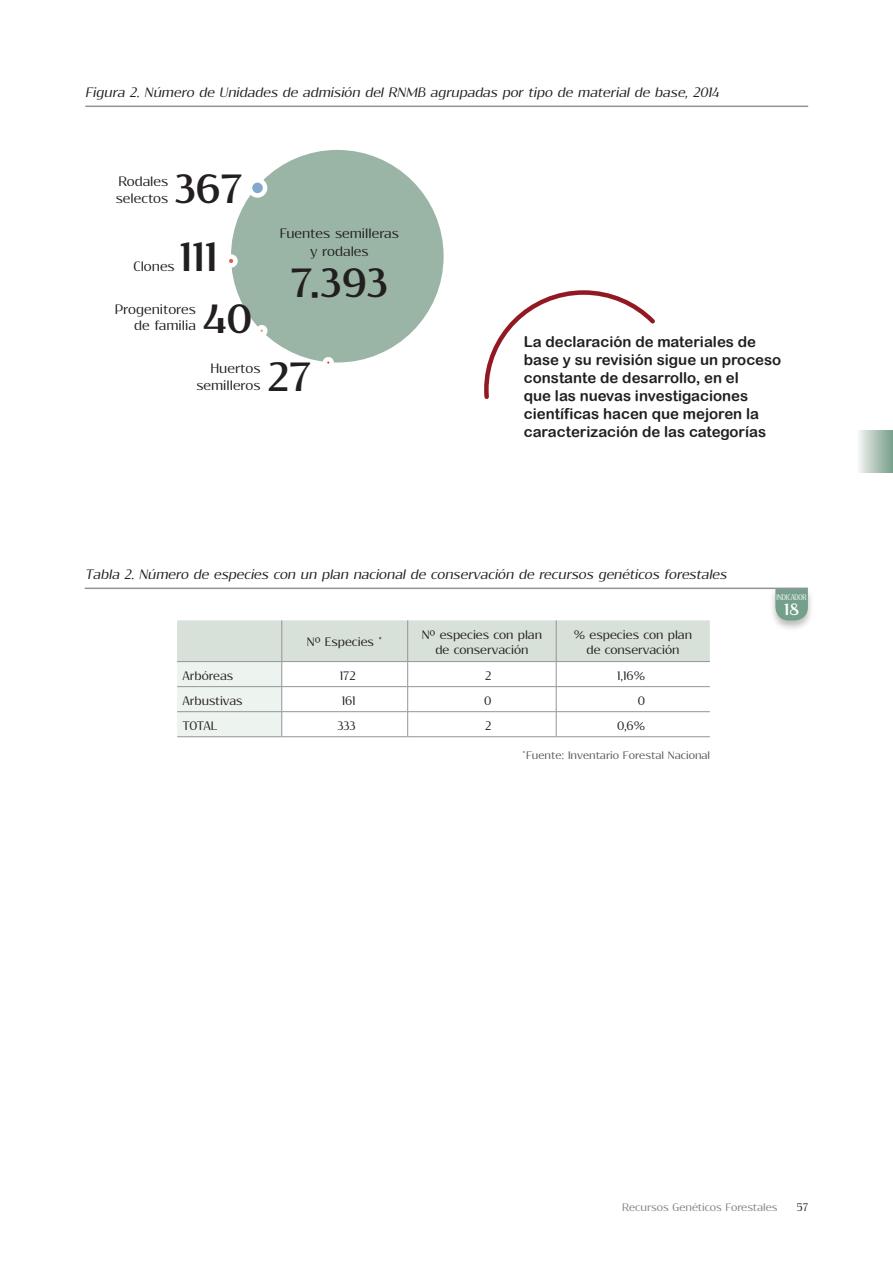
<style>
.page{position:relative;width:893px;height:1263px;background:#fff}
.page>*{position:absolute;margin:0;border:0;box-sizing:border-box;transform-origin:0 0}
.figura_pie{font:700 45px "Resagokr";letter-spacing:-.005em;color:#231f20}
.cuerpo_de_texto_OK{font:700 18px "Resagokr";color:#fff}
.destacado_OKOK{font:15px/18px "Arial Rounded MT Bold";color:#231f20}
.titulo_grafico_OK{font:italic 15px "Resagokr";color:#231f20}
.figura_pie-2{font:15px/16.5px "Resagokr";color:#231f20}
.tabla_interior_OK{font:13.5px/15px "Resagokr";color:#231f20;text-align:center}
.pie_OK{font:12px "Resagokr";color:#57585a}
.t1{font:12px "Resagokr";color:#808285}
.t2{font:12px "Resagokr";color:#231f20}
.cuerpo_de_texto_OK-2{font:9px "Resagokr";letter-spacing:-.02em;color:#fff;scale:.8 1}
</style>
<div class="page">
<div style="left:850px;top:430px;width:43px;height:43px;background:linear-gradient(to right,#fff,#779d88)"></div>
<svg style="left:177px;top:620px;width:533px;height:116px"></svg>
<hr style="left:177px;top:736px;width:105px;height:1px;background:#939598">
<hr style="left:282px;top:736px;width:126px;height:1px;background:#939598">
<hr style="left:408px;top:736px;width:148px;height:1px;background:#939598">
<hr style="left:556px;top:736px;width:154px;height:1px;background:#939598">
<hr style="left:85px;top:588px;width:723px;height:1px;background:#939598">
<hr style="left:85px;top:106px;width:723px;height:1px;background:#939598">
<svg style="left:484px;top:290px;width:171px;height:109px"></svg>
<div style="left:769px;top:587px;width:46px;height:44px;background:#231f20;opacity:.3"></div>
<svg style="left:775px;top:589px;width:33px;height:31px"></svg>
<div style="left:231px;top:150px;width:213px;height:212px;background:#9ab5a6;border-radius:50%"></div>
<svg style="left:227px;top:257px;width:8px;height:8px"></svg>
<div style="left:224px;top:254px;width:14px;height:14px;border:4px solid #fff;border-radius:50%"></div>
<svg style="left:250px;top:180px;width:15px;height:15px"></svg>
<div style="left:248px;top:178px;width:19px;height:20px;border:4px solid #fff;border-radius:50%"></div>
<div style="left:258px;top:327px;width:7px;height:7px;background:#eca170;border-radius:50%"></div>
<div style="left:256px;top:325px;width:11px;height:11px;border:4px solid #fff;border-radius:50%"></div>
<div style="left:325px;top:359px;width:7px;height:7px;background:#cb2426;border-radius:50%"></div>
<div style="left:323px;top:357px;width:11px;height:11px;border:4px solid #fff;border-radius:50%"></div>
<p class="titulo_grafico_OK" style="left:85px;top:85px;width:638px">Figura 2. Número de Unidades de admisión del RNMB agrupadas por tipo de material de base, 2014</p>
<p class="figura_pie" style="left:175px;top:167px;width:70px">367</p>
<p class="figura_pie-2" style="left:116px;top:174px;width:54px">Rodales selectos</p>
<p class="figura_pie" style="left:179px;top:234px;width:40px">111</p>
<p class="figura_pie-2" style="left:133px;top:258px;width:43px">Clones</p>
<p class="figura_pie-2" style="left:115px;top:301px;width:83px">Progenitores</p>
<p class="figura_pie-2" style="left:134px;top:317px;width:63px">de familia</p>
<p class="figura_pie" style="left:203px;top:296px;width:51px">40</p>
<p class="figura_pie-2" style="left:280px;top:226px;width:121px">Fuentes semilleras</p>
<p class="figura_pie-2" style="left:310px;top:244px;width:60px">y rodales</p>
<p class="figura_pie" style="left:290px;top:260px;width:99px">7.393</p>
<p class="figura_pie-2" style="left:196px;top:360px;width:66px;text-align:right">Huertos semilleros</p>
<p class="figura_pie" style="left:268px;top:354px;width:45px">27</p>
<p class="destacado_OKOK" style="left:524px;top:332px;width:259px">La declaración de materiales de base y su revisión sigue un proceso constante de desarrollo, en el<br>que las nuevas investigaciones científicas hacen que mejoren la caracterización de las categorías</p>
<p class="titulo_grafico_OK" style="left:85px;top:567px;width:646px">Tabla 2. Número de especies con un plan nacional de conservación de recursos genéticos forestales</p>
<p class="tabla_interior_OK" style="left:307px;top:635px;width:77px">Nº Especies *</p>
<p class="tabla_interior_OK" style="left:422px;top:627px;width:122px">Nº especies con plan de conservación</p>
<p class="tabla_interior_OK" style="left:574px;top:627px;width:120px">% especies con plan de conservación</p>
<p class="tabla_interior_OK" style="left:182px;top:668px;width:52px">Arbóreas</p>
<p class="tabla_interior_OK" style="left:340px;top:668px;width:17px">172</p>
<p class="tabla_interior_OK" style="left:485px;top:668px;width:8px">2</p>
<p class="tabla_interior_OK" style="left:617px;top:668px;width:29px">1,16%</p>
<p class="tabla_interior_OK" style="left:182px;top:693px;width:62px">Arbustivas</p>
<p class="tabla_interior_OK" style="left:342px;top:693px;width:15px">161</p>
<p class="tabla_interior_OK" style="left:484px;top:693px;width:9px">0</p>
<p class="tabla_interior_OK" style="left:638px;top:693px;width:9px">0</p>
<p class="tabla_interior_OK" style="left:182px;top:718px;width:37px">TOTAL</p>
<p class="tabla_interior_OK" style="left:337px;top:718px;width:20px">333</p>
<p class="tabla_interior_OK" style="left:485px;top:718px;width:8px">2</p>
<p class="tabla_interior_OK" style="left:617px;top:718px;width:29px">0,6%</p>
<p class="pie_OK" style="left:522px;top:749px;width:190px">*Fuente: Inventario Forestal Nacional</p>
<p class="cuerpo_de_texto_OK-2" style="left:776px;top:592px;width:39px">INDICADOR</p>
<p class="cuerpo_de_texto_OK" style="left:784px;top:600px;width:16px">18</p>
<p class="t1" style="left:622px;top:1201px;width:157px">Recursos Genéticos Forestales</p>
<p class="t2" style="left:797px;top:1201px;width:13px">57</p>
</div>
